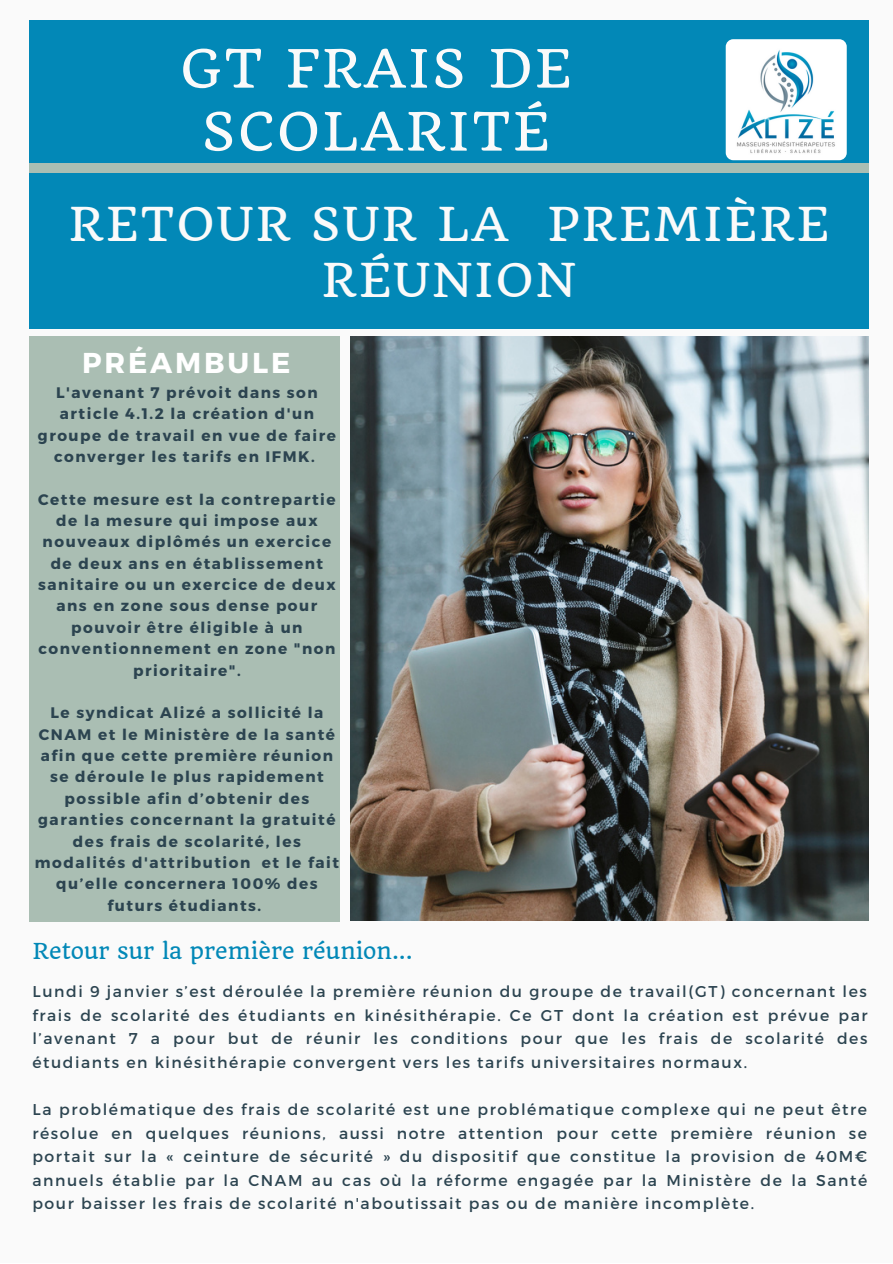
<style>
.page{position:relative;width:893px;height:1264px;background:#fff}
.page>*{position:absolute;margin:0;border:0;box-sizing:border-box;transform-origin:0 0}
.t1{font:51.45px/63px "Quando";letter-spacing:.05em;color:#fafafa;text-align:center}
.t2{font:45.6px/56.2px "Quando";letter-spacing:.05em;color:#fafafa;text-align:center}
.t3{font:700 28.65px "Montserrat";letter-spacing:.1em;color:#fff}
.t4{font:21.45px "Quando";color:#0288b7}
.t5{font:15.6px/23.5px "Montserrat";letter-spacing:.1em;color:#2c4450;text-align:justify}
.t6{font:700 15.3px/21.3px "Montserrat";letter-spacing:.1em;color:#2c4450;text-align:center}
</style>
<div class="page">
<div style="left:0;top:0;width:892px;height:1262px;background:#fafafa"></div>
<div style="left:29px;top:20px;width:840px;height:308px;background:#0288b7"></div>
<div style="left:29px;top:337px;width:310px;height:584px;background:#aabeb3"></div>
<div style="left:30px;top:163px;width:839px;height:10px;background:#aabeb3"></div>
<img style="left:725px;top:39px;width:121px;height:121px;border-radius:8px">
<img style="left:350px;top:337px;width:518px;height:583px">
<h1 class="t1" style="left:180px;top:37px;width:392px">GT FRAIS DE<br>SCOLARITÉ</h1>
<h2 class="t2" style="left:68px;top:196px;width:761px">RETOUR SUR LA PREMIÈRE<br>RÉUNION</h2>
<h3 class="t3" style="left:82px;top:344px;width:210px">PRÉAMBULE</h3>
<p class="t6" style="left:38px;top:381px;width:299px">L'avenant 7 prévoit dans son article 4.1.2 la création d'un groupe de travail en vue de faire converger les tarifs en IFMK.</p>
<p class="t6" style="left:38px;top:488px;width:299px">Cette mesure est la contrepartie de la mesure qui impose aux nouveaux diplômés un exercice de deux ans en établissement sanitaire ou un exercice de deux ans en zone sous dense pour pouvoir être éligible à un conventionnement en zone "non prioritaire".</p>
<p class="t6" style="left:35px;top:701px;width:306px">Le syndicat Alizé a sollicité la<br>CNAM et le Ministère de la santé afin que cette première réunion se déroule le plus rapidement possible afin d’obtenir des garanties concernant la gratuité des frais de scolarité, les modalités d'attribution et le fait qu’elle concernera 100% des futurs étudiants.</p>
<h3 class="t4" style="left:32px;top:938px;width:382px">Retour sur la première réunion...</h3>
<p class="t5" style="left:32px;top:978px;width:836px">Lundi 9 janvier s’est déroulée la première réunion du groupe de travail(GT) concernant les frais de scolarité des étudiants en kinésithérapie. Ce GT dont la création est prévue par l’avenant 7 a pour but de réunir les conditions pour que les frais de scolarité des étudiants en kinésithérapie convergent vers les tarifs universitaires normaux.</p>
<p class="t5" style="left:32px;top:1096px;width:836px">La problématique des frais de scolarité est une problématique complexe qui ne peut être résolue en quelques réunions, aussi notre attention pour cette première réunion se portait sur la « ceinture de sécurité » du dispositif que constitue la provision de 40M€ annuels établie par la CNAM au cas où la réforme engagée par la Ministère de la Santé pour baisser les frais de scolarité n'aboutissait pas ou de manière incomplète.</p>
</div>
